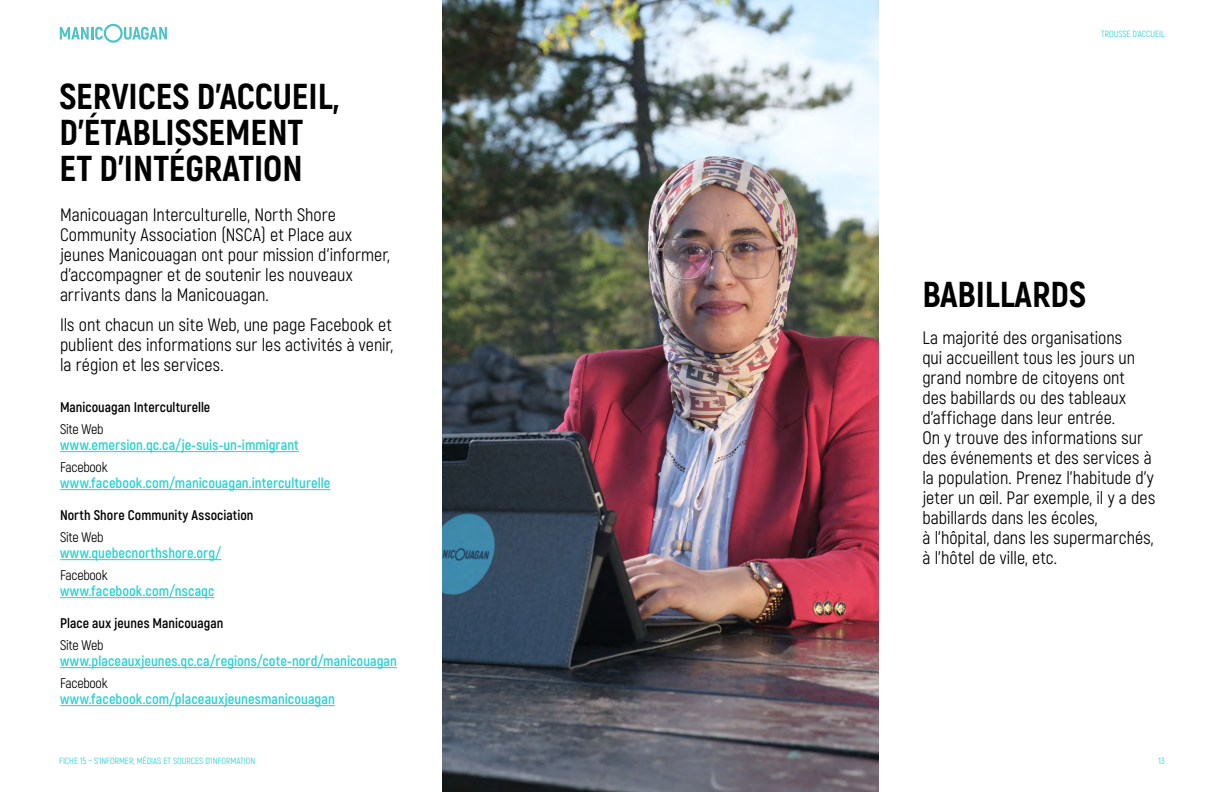
<style>
.page{position:relative;width:1224px;height:792px;background:#fff}
.page>*{position:absolute;margin:0;border:0;box-sizing:border-box;transform-origin:0 0}
.t1{font:800 36px/36px "Akrobat";color:#000}
.t2{font:18px/20px "Akrobat";color:#000}
.t3{font:700 14.5px "Akrobat";letter-spacing:.005em;color:#28d2d1}
.t4{font:700 14px "Akrobat";color:#000}
.t5{font:14px "Akrobat";letter-spacing:-.02em;color:#000}
.t6{font:9px "Akrobat";color:#28d2d1}
</style>
<div class="page">
<svg style="left:60px;top:24px;width:107px;height:19px"></svg>
<img style="left:443px;top:0;width:435px;height:792px">
<hr style="left:60px;top:451px;width:239px;height:1px;background:#28d2d1">
<hr style="left:60px;top:489px;width:271px;height:1px;background:#28d2d1">
<hr style="left:60px;top:559px;width:161px;height:1px;background:#28d2d1">
<hr style="left:60px;top:597px;width:154px;height:1px;background:#28d2d1">
<hr style="left:60px;top:667px;width:337px;height:1px;background:#28d2d1">
<hr style="left:60px;top:705px;width:275px;height:1px;background:#28d2d1">
<h1 class="t1" style="left:60px;top:78px;width:281px">SERVICES D’ACCUEIL,<br>D’ÉTABLISSEMENT<br>ET D’INTÉGRATION</h1>
<p class="t2" style="left:60px;top:205px;width:331px">Manicouagan Interculturelle, North Shore Community Association (NSCA) et Place aux jeunes Manicouagan ont pour mission d’informer, d’accompagner et de soutenir les nouveaux arrivants dans la Manicouagan.</p>
<p class="t2" style="left:60px;top:315px;width:335px;text-align:justify">Ils ont chacun un site Web, une page Facebook et publient des informations sur les activités à venir, la région et les services.</p>
<p class="t4" style="left:60px;top:399px;width:152px">Manicouagan Interculturelle</p>
<p class="t5" style="left:60px;top:421px;width:45px">Site Web</p>
<p class="t3" style="left:60px;top:436px;width:240px">www.emersion.qc.ca/je-suis-un-immigrant</p>
<p class="t5" style="left:60px;top:459px;width:49px">Facebook</p>
<p class="t3" style="left:60px;top:474px;width:272px">www.facebook.com/manicouagan.interculturelle</p>
<p class="t4" style="left:60px;top:507px;width:195px">North Shore Community Association</p>
<p class="t5" style="left:60px;top:529px;width:45px">Site Web</p>
<p class="t3" style="left:60px;top:544px;width:163px">www.quebecnorthshore.org/</p>
<p class="t5" style="left:60px;top:567px;width:49px">Facebook</p>
<p class="t3" style="left:60px;top:582px;width:156px">www.facebook.com/nscaqc</p>
<p class="t4" style="left:60px;top:615px;width:165px">Place aux jeunes Manicouagan</p>
<p class="t5" style="left:60px;top:637px;width:45px">Site Web</p>
<p class="t3" style="left:60px;top:652px;width:338px">www.placeauxjeunes.qc.ca/regions/cote-nord/manicouagan</p>
<p class="t5" style="left:60px;top:675px;width:49px">Facebook</p>
<p class="t3" style="left:60px;top:690px;width:276px">www.facebook.com/placeauxjeunesmanicouagan</p>
<p class="t6" style="left:59px;top:756px;width:198px">FICHE 15 – S’INFORMER, MÉDIAS ET SOURCES D’INFORMATION</p>
<p class="t6" style="left:1101px;top:29px;width:65px">TROUSSE D’ACCUEIL</p>
<h1 class="t1" style="left:922px;top:276px;width:165px">BABILLARDS</h1>
<p class="t2" style="left:922px;top:328px;width:234px">La majorité des organisations<br>qui accueillent tous les jours un grand nombre de citoyens ont<br>des babillards ou des tableaux d’affichage dans leur entrée.<br>On y trouve des informations sur des événements et des services à la population. Prenez l’habitude d’y jeter un œil. Par exemple, il y a des babillards dans les écoles,<br>à l’hôpital, dans les supermarchés, à l’hôtel de ville, etc.</p>
<p class="t6" style="left:1159px;top:756px;width:8px">13</p>
</div>
